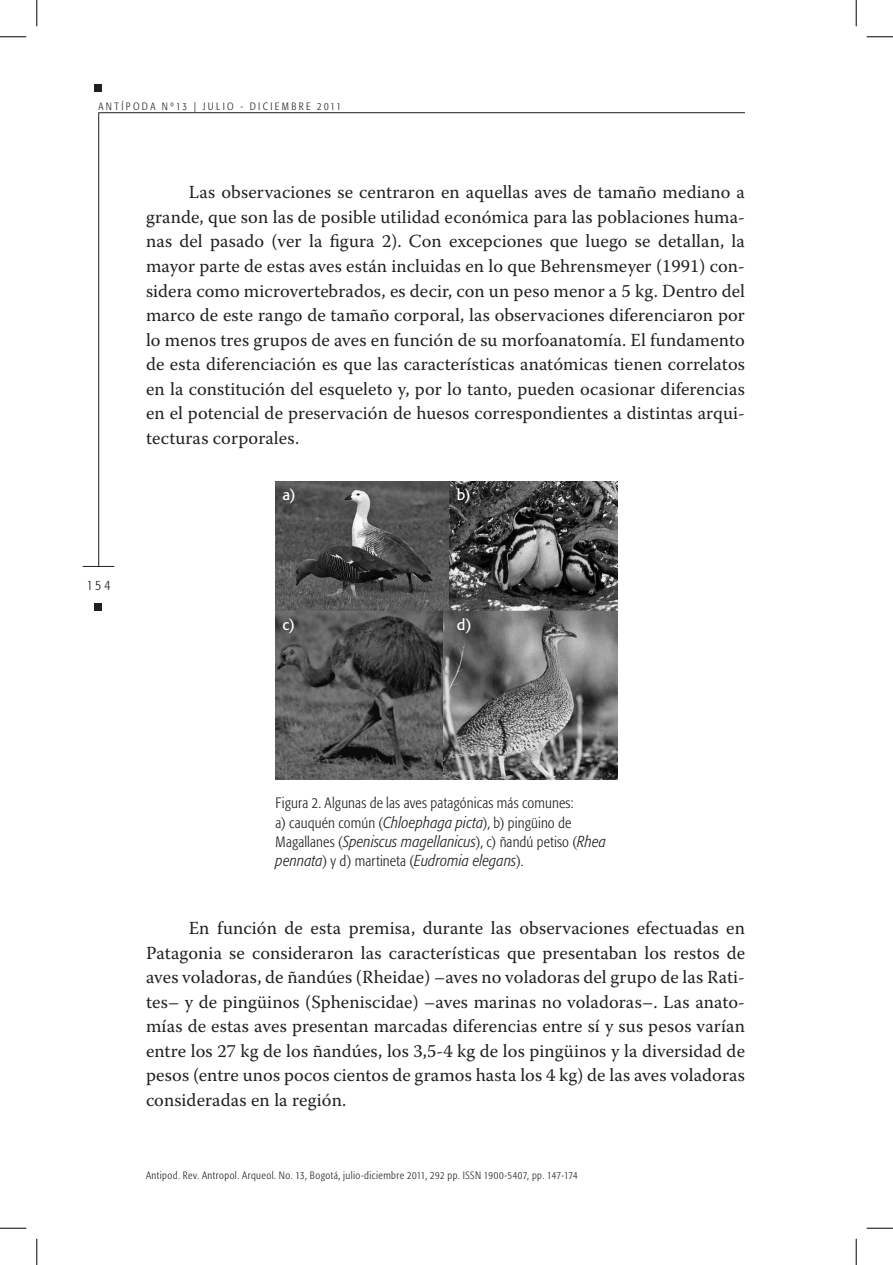
<style>
.page{position:relative;width:893px;height:1265px;background:#fff}
.page>*{position:absolute;margin:0;border:0;box-sizing:border-box;transform-origin:0 0}
.Cuerpo_de_texto{font:18.38px/24.5px "Warnock Pro";letter-spacing:.005em;color:#231f20;text-align:justify}
.Footimage{font:italic 300 condensed 15.75px "Formata";letter-spacing:.01em;color:#231f20}
.Footimage-2{font:300 condensed 14.88px/19.2px "Formata";letter-spacing:.01em;color:#231f20}
.Footimage-3{font:14.88px "Formata";color:#fff}
.t1{font:300 condensed 14px "Formata";color:#231f20}
.t2{font:300 condensed 10.5px "Formata";letter-spacing:.045em;color:#231f20}
.t3{font:300 condensed 10.5px "Formata";letter-spacing:.225em;color:#231f20}
.s1{font-style:italic;font-size:15.75px}
.s2{font-style:normal;font-size:14.88px}
</style>
<div class="page">
<hr style="left:98px;top:112px;width:646px;height:1px;background:#231f20">
<hr style="left:98px;top:113px;width:1px;height:453px;background:#231f20">
<hr style="left:83px;top:566px;width:31px;height:1px;background:#231f20">
<div style="left:95px;top:603px;width:7px;height:7px;background:#231f20"></div>
<div style="left:95px;top:85px;width:7px;height:7px;background:#231f20"></div>
<img style="left:275px;top:482px;width:342px;height:297px">
<svg style="left:0;top:36px;width:26px;height:1px"></svg>
<svg style="left:866px;top:36px;width:26px;height:1px"></svg>
<svg style="left:0;top:1227px;width:26px;height:1px"></svg>
<svg style="left:866px;top:1227px;width:26px;height:1px"></svg>
<svg style="left:36px;top:0;width:1px;height:26px"></svg>
<svg style="left:36px;top:1238px;width:1px;height:26px"></svg>
<svg style="left:855px;top:0;width:1px;height:26px"></svg>
<svg style="left:855px;top:1238px;width:1px;height:26px"></svg>
<p class="t3" style="left:98px;top:100px;width:244px">ANTÍPODA Nº13 | JULIO - DICIEMBRE 2011</p>
<p class="Cuerpo_de_texto" style="left:146px;top:180px;width:600px;text-indent:43px">Las observaciones se centraron en aquellas aves de tamaño mediano a grande, que son las de posible utilidad económica para las poblaciones huma&shy;nas del pasado (ver la figura 2). Con excepciones que luego se detallan, la mayor parte de estas aves están incluidas en lo que Behrensmeyer (1991) con&shy;sidera como microvertebrados, es decir, con un peso menor a 5 kg. Dentro del marco de este rango de tamaño corporal, las observaciones diferenciaron por lo menos tres grupos de aves en función de su morfoanatomía. El fundamento de esta diferenciación es que las características anatómicas tienen correlatos en la constitución del esqueleto y, por lo tanto, pueden ocasionar diferencias en el potencial de preservación de huesos correspondientes a distintas arqui&shy;tecturas corporales.</p>
<p class="t1" style="left:87px;top:576px;width:25px">154</p>
<p class="Footimage-3" style="left:282px;top:485px;width:15px">a)</p>
<p class="Footimage-3" style="left:456px;top:485px;width:15px">b)</p>
<p class="Footimage-3" style="left:282px;top:615px;width:14px">c)</p>
<p class="Footimage-3" style="left:456px;top:615px;width:16px">d)</p>
<p class="Footimage-2" style="left:275px;top:793px;width:331px">Figura 2. Algunas de las aves patagónicas más comunes:<br>a) cauquén común (<span class="s1">Chloephaga picta</span>), b) pingüino de<br>Magallanes (<span class="s1">Speniscus magellanicus</span>), c) ñandú petiso (<span class="s1">Rhea</span></p>
<p class="Footimage" style="left:275px;top:851px;width:249px">pennata<span class="s2">) y d) martineta (</span>Eudromia elegans<span class="s2">).</span></p>
<p class="Cuerpo_de_texto" style="left:146px;top:915px;width:600px;text-indent:43px">En función de esta premisa, durante las observaciones efectuadas en Patagonia se consideraron las características que presentaban los restos de aves voladoras, de ñandúes (Rheidae) –aves no voladoras del grupo de las Rati&shy;tes– y de pingüinos (Spheniscidae) –aves marinas no voladoras–. Las anato&shy;mías de estas aves presentan marcadas diferencias entre sí y sus pesos varían entre los 27 kg de los ñandúes, los 3,5-4 kg de los pingüinos y la diversidad de pesos (entre unos pocos cientos de gramos hasta los 4 kg) de las aves voladoras consideradas en la región.</p>
<p class="t2" style="left:146px;top:1169px;width:433px">Antipod. Rev. Antropol. Arqueol. No. 13, Bogotá, julio-diciembre 2011, 292 pp. ISSN 1900-5407, pp. 147-174</p>
</div>
